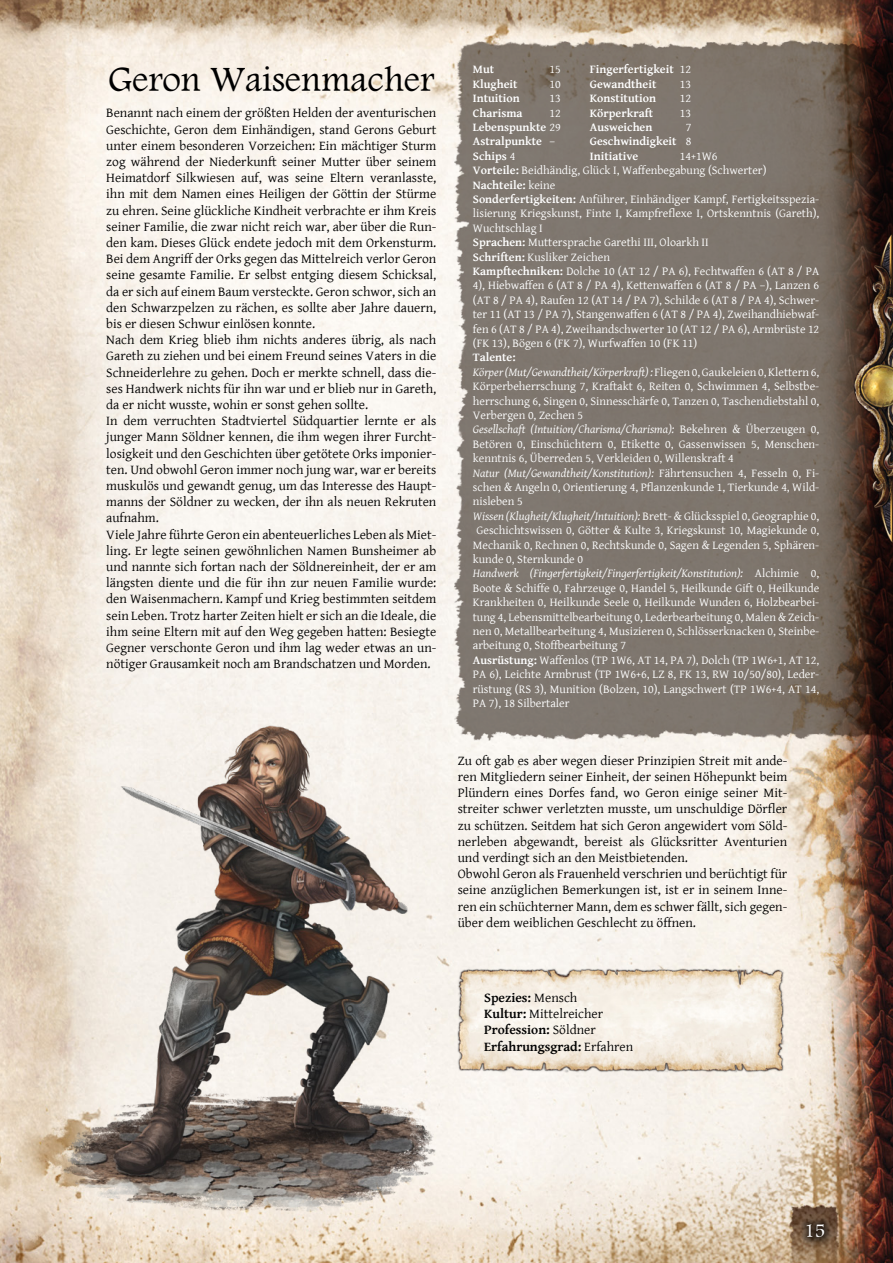
<style>
.page{position:relative;width:893px;height:1263px;background:#fff}
.page>*{position:absolute;margin:0;border:0;box-sizing:border-box;transform-origin:0 0}
.t1{font:36.45px "Andalus";color:#000}
.t2{font:19.5px "Andalus";color:#fff}
.t3{font:13.5px/16.2px "Gentium Basic";color:#000}
.t4{font:700 13.5px/16.2px "Gentium Basic";color:#000}
.t5{font:12px/14.4px "Gentium Basic";color:#fff}
.t6{font:700 12px "Gentium Basic";color:#fff}
.s1{font-weight:400}
.s2{font-weight:700}
.s3{font-style:italic}
</style>
<div class="page">
<img style="left:0;top:0;width:893px;height:1263px">
<img style="left:454px;top:30px;width:439px;height:716px">
<img style="left:30px;top:630px;width:429px;height:608px">
<img style="left:830px;top:215px;width:63px;height:347px">
<img style="left:454px;top:967px;width:332px;height:106px">
<div style="left:799px;top:1215px;width:39px;height:36px;background:#000;opacity:.92"></div>
<div style="left:801px;top:1218px;width:29px;height:25px;background:#000;opacity:.74"></div>
<h1 class="t1" style="left:108px;top:52px;width:328px">Geron Waisenmacher</h1>
<p class="t3" style="left:106px;top:104px;width:332px">Benannt nach einem der größten Helden der aventurischen Geschichte, Geron dem Einhändigen, stand Gerons Geburt unter einem besonderen Vorzeichen: Ein mächtiger Sturm zog während der Niederkunft seiner Mutter über seinem Heimatdorf Silkwiesen auf, was seine Eltern veranlasste, ihn mit dem Namen eines Heiligen der Göttin der Stürme zu ehren. Seine glückliche Kindheit verbrachte er ihm Kreis seiner Familie, die zwar nicht reich war, aber über die Run&shy;den kam. Dieses Glück endete jedoch mit dem Orkensturm.<br>Bei dem Angriff der Orks gegen das Mittelreich verlor Geron seine gesamte Familie. Er selbst entging diesem Schicksal, da er sich auf einem Baum versteckte. Geron schwor, sich an den Schwarzpelzen zu rächen, es sollte aber Jahre dauern, bis er diesen Schwur einlösen konnte.<br>Nach dem Krieg blieb ihm nichts anderes übrig, als nach Gareth zu ziehen und bei einem Freund seines Vaters in die Schneiderlehre zu gehen. Doch er merkte schnell, dass die&shy;ses Handwerk nichts für ihn war und er blieb nur in Gareth, da er nicht wusste, wohin er sonst gehen sollte.<br>In dem verruchten Stadtviertel Südquartier lernte er als junger Mann Söldner kennen, die ihm wegen ihrer Furcht&shy;losigkeit und den Geschichten über getötete Orks imponier&shy;ten. Und obwohl Geron immer noch jung war, war er bereits muskulös und gewandt genug, um das Interesse des Haupt&shy;manns der Söldner zu wecken, der ihn als neuen Rekruten aufnahm.<br>Viele Jahre führte Geron ein abenteuerliches Leben als Miet&shy;ling. Er legte seinen gewöhnlichen Namen Bunsheimer ab und nannte sich fortan nach der Söldnereinheit, der er am längsten diente und die für ihn zur neuen Familie wurde: den Waisenmachern. Kampf und Krieg bestimmten seitdem sein Leben. Trotz harter Zeiten hielt er sich an die Ideale, die ihm seine Eltern mit auf den Weg gegeben hatten: Besiegte Gegner verschonte Geron und ihm lag weder etwas an un&shy;nötiger Grausamkeit noch am Brandschatzen und Morden.</p>
<p class="t6" style="left:473px;top:60px;width:23px">Mut</p>
<p class="t5" style="left:549px;top:62px;width:13px">15</p>
<p class="t6" style="left:590px;top:60px;width:103px">Fingerfertigkeit <span class="s1">12</span></p>
<p class="t6" style="left:473px;top:75px;width:46px">Klugheit</p>
<p class="t5" style="left:549px;top:76px;width:13px">10</p>
<p class="t6" style="left:590px;top:75px;width:68px">Gewandtheit</p>
<p class="t5" style="left:680px;top:76px;width:13px">13</p>
<p class="t6" style="left:473px;top:89px;width:49px">Intuition</p>
<p class="t5" style="left:549px;top:91px;width:13px">13</p>
<p class="t6" style="left:590px;top:89px;width:68px">Konstitution</p>
<p class="t5" style="left:680px;top:91px;width:13px">12</p>
<p class="t6" style="left:473px;top:104px;width:51px">Charisma</p>
<p class="t5" style="left:549px;top:105px;width:13px">12</p>
<p class="t6" style="left:590px;top:104px;width:65px">Körperkraft</p>
<p class="t5" style="left:680px;top:105px;width:13px">13</p>
<p class="t6" style="left:473px;top:118px;width:89px">Lebenspunkte <span class="s1">29</span></p>
<p class="t6" style="left:590px;top:118px;width:64px">Ausweichen</p>
<p class="t5" style="left:686px;top:119px;width:7px">7</p>
<p class="t6" style="left:473px;top:132px;width:84px">Astralpunkte <span class="s1">–</span></p>
<p class="t6" style="left:590px;top:132px;width:103px">Geschwindigkeit <span class="s1">8</span></p>
<p class="t6" style="left:473px;top:147px;width:44px">Schips <span class="s1">4</span></p>
<p class="t6" style="left:590px;top:147px;width:50px">Initiative</p>
<p class="t5" style="left:473px;top:148px;width:348px;text-indent:207px">14+1W6<br><span class="s2">Vorteile:</span> Beidhändig, Glück I, Waffenbegabung (Schwerter)<br><span class="s2">Nachteile:</span> keine<br><span class="s2">Sonderfertigkeiten:</span> Anführer, Einhändiger Kampf, Fertigkeitsspezia&shy;lisierung Kriegskunst, Finte I, Kampfreflexe I, Ortskenntnis (Gareth), Wuchtschlag I<br><span class="s2">Sprachen:</span> Muttersprache Garethi III, Oloarkh II<br><span class="s2">Schriften:</span> Kusliker Zeichen<br><span class="s2">Kampftechniken:</span> Dolche 10 (AT 12 / PA 6), Fechtwaffen 6 (AT 8 / PA 4), Hiebwaffen 6 (AT 8 / PA 4), Kettenwaffen 6 (AT 8 / PA –), Lanzen 6 (AT 8 / PA 4), Raufen 12 (AT 14 / PA 7), Schilde 6 (AT 8 / PA 4), Schwer&shy;ter 11 (AT 13 / PA 7), Stangenwaffen 6 (AT 8 / PA 4), Zweihandhiebwaf&shy;fen 6 (AT 8 / PA 4), Zweihandschwerter 10 (AT 12 / PA 6), Armbrüste 12 (FK 13), Bögen 6 (FK 7), Wurfwaffen 10 (FK 11)</p>
<p class="t5" style="left:473px;top:350px;width:348px"><span class="s2">Talente:<br></span><span class="s3">Körper (Mut/Gewandtheit/Körperkraft) :</span> Fliegen 0, Gaukeleien 0, Klettern 6, Körperbeherrschung 7, Kraftakt 6, Reiten 0, Schwimmen 4, Selbstbe&shy;herrschung 6, Singen 0, Sinnesschärfe 0, Tanzen 0, Taschendiebstahl 0, Verbergen 0, Zechen 5<br><span class="s3">Gesellschaft (Intuition/Charisma/Charisma):</span> Bekehren &amp; Überzeugen 0, Betören 0, Einschüchtern 0, Etikette 0, Gassenwissen 5, Menschen&shy;kenntnis 6, Überreden 5, Verkleiden 0, Willenskraft 4<br><span class="s3">Natur (Mut/Gewandtheit/Konstitution):</span> Fährtensuchen 4, Fesseln 0, Fi&shy;schen &amp; Angeln 0, Orientierung 4, Pflanzenkunde 1, Tierkunde 4, Wild&shy;nisleben 5<br><span class="s3">Wissen (Klugheit/Klugheit/Intuition):</span> Brett- &amp; Glücksspiel 0, Geographie 0, Geschichtswissen 0, Götter &amp; Kulte 3, Kriegskunst 10, Magiekunde 0, Mechanik 0, Rechnen 0, Rechtskunde 0, Sagen &amp; Legenden 5, Sphären&shy;kunde 0, Sternkunde 0<br><span class="s3">Handwerk (Fingerfertigkeit/Fingerfertigkeit/Konstitution):</span> Alchimie 0, Boote &amp; Schiffe 0, Fahrzeuge 0, Handel 5, Heilkunde Gift 0, Heilkunde Krankheiten 0, Heilkunde Seele 0, Heilkunde Wunden 6, Holzbearbei&shy;tung 4, Lebensmittelbearbeitung 0, Lederbearbeitung 0, Malen &amp; Zeich&shy;nen 0, Metallbearbeitung 4, Musizieren 0, Schlösserknacken 0, Steinbe&shy;arbeitung 0, Stoffbearbeitung 7<br><span class="s2">Ausrüstung:</span> Waffenlos (TP 1W6, AT 14, PA 7), Dolch (TP 1W6+1, AT 12, PA 6), Leichte Armbrust (TP 1W6+6, LZ 8, FK 13, RW 10/50/80), Leder&shy;rüstung (RS 3), Munition (Bolzen, 10), Langschwert (TP 1W6+4, AT 14, PA 7), 18 Silbertaler</p>
<p class="t3" style="left:458px;top:752px;width:331px">Zu oft gab es aber wegen dieser Prinzipien Streit mit ande&shy;ren Mitgliedern seiner Einheit, der seinen Höhepunkt beim Plündern eines Dorfes fand, wo Geron einige seiner Mit&shy;streiter schwer verletzten musste, um unschuldige Dörfler zu schützen. Seitdem hat sich Geron angewidert vom Söld&shy;nerleben abgewandt, bereist als Glücksritter Aventurien und verdingt sich an den Meistbietenden.<br>Obwohl Geron als Frauenheld verschrien und berüchtigt für seine anzüglichen Bemerkungen ist, ist er in seinem Inne&shy;ren ein schüchterner Mann, dem es schwer fällt, sich gegen&shy;über dem weiblichen Geschlecht zu öffnen.</p>
<p class="t4" style="left:484px;top:989px;width:151px">Spezies: <span class="s1">Mensch<br></span>Kultur: <span class="s1">Mittelreicher<br></span>Profession: <span class="s1">Söldner<br></span>Erfahrungsgrad: <span class="s1">Erfahren</span></p>
<h2 class="t2" style="left:804px;top:1216px;width:23px">15</h2>
</div>
